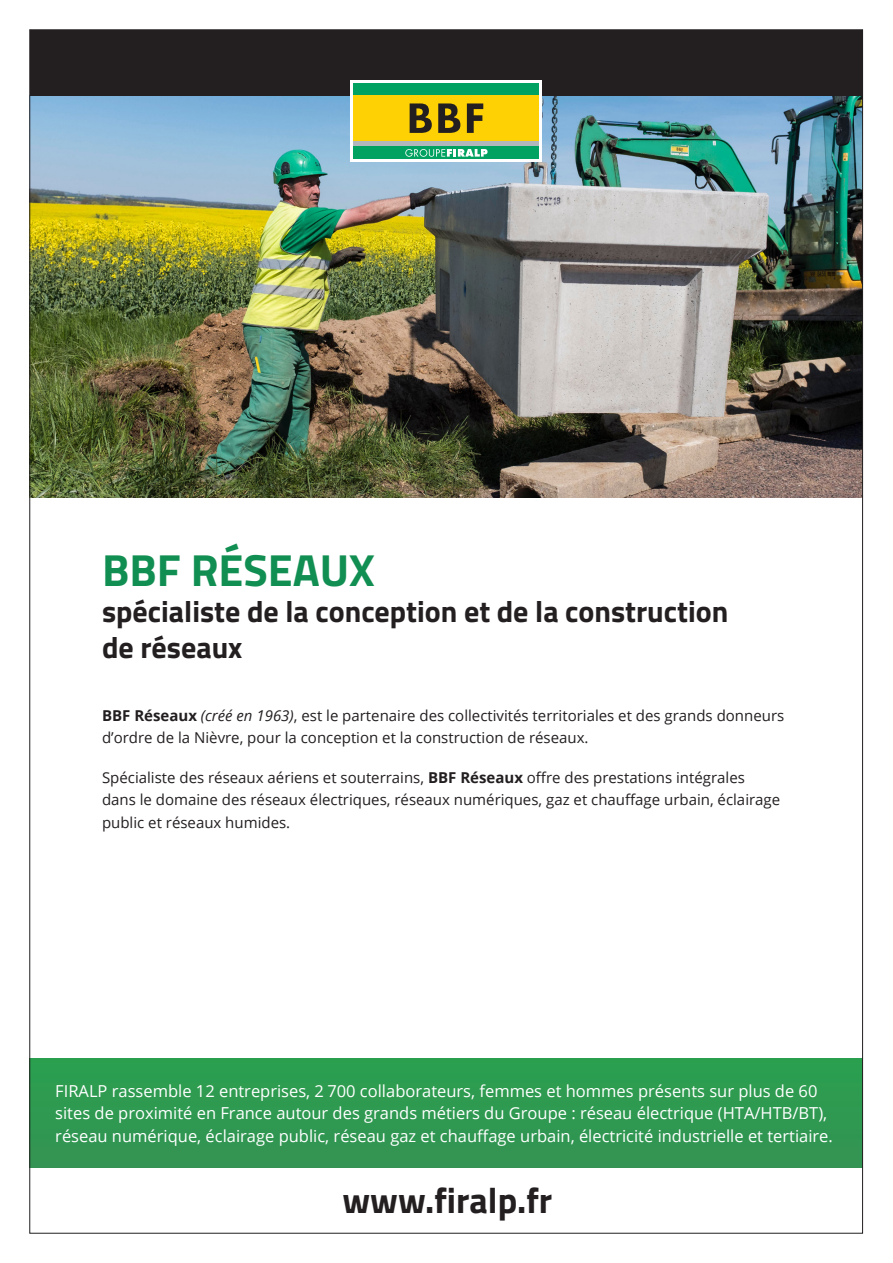
<style>
.page{position:relative;width:893px;height:1263px;background:#fff}
.page>*{position:absolute;margin:0;border:0;box-sizing:border-box;transform-origin:0 0}
.t1{font:700 45px "Titillium Web";color:#118e52}
.t2{font:700 36px "Titillium Web";color:#231f20}
.t3{font:700 30px/36px "Titillium Web";color:#231f20}
.t4{font:16.5px/22.5px "Open Sans";color:#fff}
.t5{font:15px/22.5px "Open Sans";color:#231f20}
.s1{font-weight:700}
.s2{font-style:italic}
</style>
<div class="page">
<img style="left:31px;top:96px;width:830px;height:401px">
<div style="left:30px;top:30px;width:832px;height:66px;background:#231f20"></div>
<div style="left:351px;top:80px;width:191px;height:82px;background:#fff"></div>
<div style="left:354px;top:83px;width:185px;height:12px;background:#00a261"></div>
<div style="left:354px;top:95px;width:185px;height:46px;background:#fed105"></div>
<div style="left:354px;top:141px;width:185px;height:6px;background:#b2b7bb"></div>
<div style="left:354px;top:147px;width:185px;height:12px;background:#00a261"></div>
<svg style="left:405px;top:149px;width:83px;height:8px"></svg>
<svg style="left:410px;top:103px;width:22px;height:30px"></svg>
<svg style="left:438px;top:103px;width:22px;height:30px"></svg>
<svg style="left:467px;top:103px;width:16px;height:30px"></svg>
<div style="left:30px;top:1059px;width:832px;height:108px;background:#2f9951"></div>
<p class="t1" style="left:102px;top:536px;width:274px">BBF RÉSEAUX</p>
<p class="t3" style="left:102px;top:592px;width:628px">spécialiste de la conception et de la construction de réseaux</p>
<p class="t5" style="left:102px;top:704px;width:684px"><span class="s1">BBF Réseaux</span> <span class="s2">(créé en 1963)</span>, est le partenaire des collectivités territoriales et des grands donneurs d’ordre de la Nièvre, pour la conception et la construction de réseaux.</p>
<p class="t5" style="left:102px;top:766px;width:680px">Spécialiste des réseaux aériens et souterrains, <span class="s1">BBF Réseaux</span> offre des prestations intégrales dans le domaine des réseaux électriques, réseaux numériques, gaz et chauffage urbain, éclairage public et réseaux humides.</p>
<p class="t4" style="left:55px;top:1079px;width:779px">FIRALP rassemble 12 entreprises, 2 700 collaborateurs, femmes et hommes présents sur plus de 60 sites de proximité en France autour des grands métiers du Groupe : réseau électrique (HTA/HTB/BT), réseau numérique, éclairage public, réseau gaz et chauffage urbain, électricité industrielle et tertiaire.</p>
<p class="t2" style="left:342px;top:1173px;width:211px">www.firalp.fr</p>
</div>
